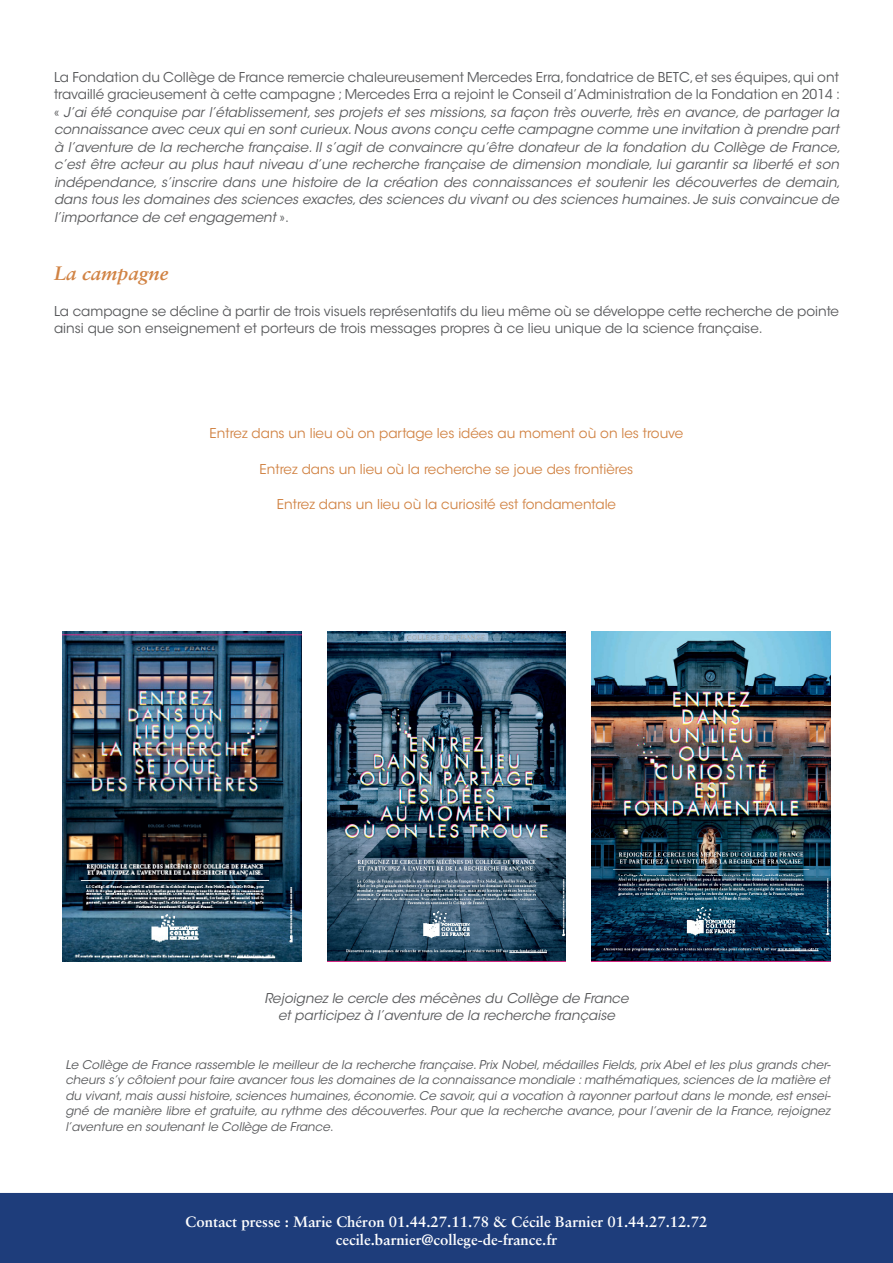
<style>
.page{position:relative;width:893px;height:1263px;background:#fff}
.page>*{position:absolute;margin:0;border:0;box-sizing:border-box;transform-origin:0 0}
.Sous-titre{font:italic 700 19.5px "Sabon LT Std";color:#d18344}
.t1{font:700 15px/18px "Sabon LT Std";color:#fff;text-align:center}
.Texte_courant{font:italic 13.5px/17.5px "ITC Avant Garde Std";color:#57585a}
.Texte_courant-2{font:13.5px/17.5px "ITC Avant Garde Std";color:#57585a}
.Slogans{font:13.5px "ITC Avant Garde Std";color:#d18344}
.Texte_courant-3{font:italic 12px/15.6px "ITC Avant Garde Std";color:#57585a;text-align:justify}
.s1{font-style:normal}
</style>
<div class="page">
<div style="left:0;top:1193px;width:893px;height:70px;background:#1e3d7b"></div>
<img style="left:592px;top:631px;width:238px;height:330px">
<img style="left:327px;top:631px;width:239px;height:330px">
<img style="left:63px;top:631px;width:238px;height:330px">
<p class="Texte_courant" style="left:54px;top:68px;width:788px"><span class="s1">La Fondation du Collège de France remercie chaleureusement Mercedes Erra, fondatrice de BETC, et ses équipes, qui ont travaillé gracieusement à cette campagne ; Mercedes Erra a rejoint le Conseil d’Administration de la Fondation en 2014 : «</span> J’ai été conquise par l’établissement, ses projets et ses missions, sa façon très ouverte, très en avance, de partager la connaissance avec ceux qui en sont curieux. Nous avons conçu cette campagne comme une invitation à prendre part à l’aventure de la recherche française. Il s’agit de convaincre qu’être donateur de la fondation du Collège de France, c’est être acteur au plus haut niveau d’une recherche française de dimension mondiale, lui garantir sa liberté et son indépendance, s’inscrire dans une histoire de la création des connaissances et soutenir les découvertes de demain, dans tous les domaines des sciences exactes, des sciences du vivant ou des sciences humaines. Je suis convaincue de l’importance de cet engagement <span class="s1">».</span></p>
<p class="Sous-titre" style="left:54px;top:262px;width:116px">La campagne</p>
<p class="Texte_courant-2" style="left:54px;top:302px;width:786px">La campagne se décline à partir de trois visuels représentatifs du lieu même où se développe cette recherche de pointe ainsi que son enseignement et porteurs de trois messages propres à ce lieu unique de la science française.</p>
<p class="Slogans" style="left:210px;top:425px;width:475px">Entrez dans un lieu où on partage les idées au moment où on les trouve</p>
<p class="Slogans" style="left:260px;top:460px;width:375px">Entrez dans un lieu où la recherche se joue des frontières</p>
<p class="Slogans" style="left:277px;top:496px;width:341px">Entrez dans un lieu où la curiosité est fondamentale</p>
<p class="Texte_courant" style="left:264px;top:989px;width:366px">Rejoignez le cercle des mécènes du Collège de France</p>
<p class="Texte_courant" style="left:278px;top:1007px;width:338px">et participez à l’aventure de la recherche française</p>
<p class="Texte_courant-3" style="left:65px;top:1057px;width:767px">Le Collège de France rassemble le meilleur de la recherche française. Prix Nobel, médailles Fields, prix Abel et les plus grands cher&shy;cheurs s’y côtoient pour faire avancer tous les domaines de la connaissance mondiale : mathématiques, sciences de la matière et du vivant, mais aussi histoire, sciences humaines, économie. Ce savoir, qui a vocation à rayonner partout dans le monde, est ensei&shy;gné de manière libre et gratuite, au rythme des découvertes. Pour que la recherche avance, pour l’avenir de la France, rejoignez l’aventure en soutenant le Collège de France<span class="s1">.</span></p>
<p class="t1" style="left:186px;top:1212px;width:523px">Contact presse : Marie Chéron 01.44.27.11.78 &amp; Cécile Barnier 01.44.27.12.72 cecile.barnier@college-de-france.fr</p>
</div>
